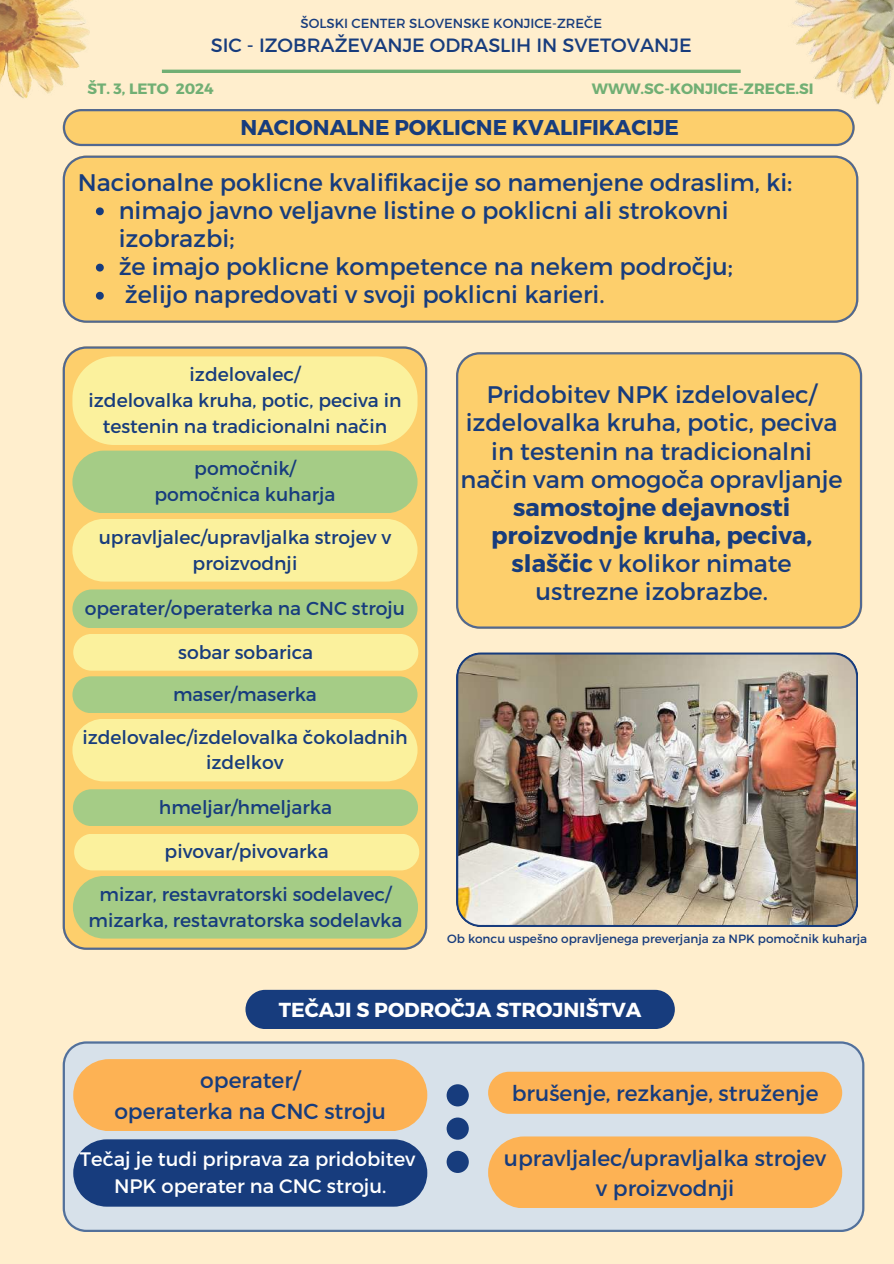
<style>
.page{position:relative;width:894px;height:1264px;background:#fff}
.page>*{position:absolute;margin:0;border:0;box-sizing:border-box;transform-origin:0 0}
.t1{font:24px/28.2px "Montserrat";color:#173c7d}
.t2{font:700 24px/28.2px "Montserrat";color:#173c7d;text-align:center}
.t3{font:21.75px/30.3px "Montserrat";color:#173c7d;text-align:center}
.t4{font:700 21.45px "Montserrat";color:#173c7d}
.t5{font:700 20.25px "Montserrat";color:#fff}
.t6{font:19.5px/27px "Montserrat";color:#fff;text-align:center}
.t7{font:19.2px "Montserrat";color:#173c7d}
.t8{font:18.75px/25.8px "Montserrat";color:#173c7d;text-align:center}
.t9{font:700 15px "Montserrat";color:#71af74}
.t10{font:13.2px "Montserrat";color:#173c7d}
.t11{font:12px "Montserrat";color:#173c7d}
.s1{font-weight:400}
</style>
<div class="page">
<div style="left:0;top:0;width:893px;height:1263px;background:#ffeecd"></div>
<svg style="left:63px;top:109px;width:791px;height:37px;background:#e8c370"></svg>
<img style="left:761px;top:0;width:132px;height:114px">
<img style="left:0;top:0;width:89px;height:98px">
<hr style="left:162px;top:70px;width:578px;height:3px;background:#71af74">
<div style="left:63px;top:156px;width:795px;height:167px;background:#fdcf6c"></div>
<svg style="left:63px;top:1041px;width:801px;height:190px;background:#cfd9e3"></svg>
<div style="left:73px;top:1059px;width:354px;height:72px;background:#fdb254;border-radius:36px"></div>
<div style="left:73px;top:1139px;width:354px;height:67px;background:#173c7d"></div>
<div style="left:488px;top:1136px;width:354px;height:72px;background:#fdb254;border-radius:36px"></div>
<div style="left:488px;top:1071px;width:353px;height:42px;background:#fdb254;border-radius:21px"></div>
<div style="left:245px;top:989px;width:429px;height:40px;background:#173c7d"></div>
<svg style="left:446px;top:1084px;width:22px;height:88px;background:#6680a9"></svg>
<svg style="left:63px;top:346px;width:364px;height:603px;background:#edc771"></svg>
<div style="left:72px;top:356px;width:345px;height:89px;background:#fbf19d"></div>
<div style="left:72px;top:450px;width:345px;height:63px;background:#a5cc86;border-radius:31px"></div>
<div style="left:72px;top:589px;width:345px;height:39px;background:#a5cc86;border-radius:19px"></div>
<div style="left:72px;top:519px;width:345px;height:62px;background:#fbf19d;border-radius:31px"></div>
<div style="left:73px;top:634px;width:345px;height:36px;background:#fbf19d;border-radius:18px"></div>
<div style="left:72px;top:676px;width:345px;height:37px;background:#a5cc86;border-radius:18px"></div>
<div style="left:72px;top:718px;width:345px;height:63px;background:#fbf19d;border-radius:31px"></div>
<div style="left:73px;top:789px;width:345px;height:37px;background:#a5cc86;border-radius:18px"></div>
<div style="left:74px;top:833px;width:345px;height:37px;background:#fbf19d;border-radius:18px"></div>
<div style="left:73px;top:875px;width:345px;height:63px;background:#a5cc86;border-radius:31px"></div>
<svg style="left:96px;top:207px;width:8px;height:8px"></svg>
<svg style="left:96px;top:264px;width:8px;height:7px"></svg>
<svg style="left:96px;top:292px;width:8px;height:8px"></svg>
<svg style="left:456px;top:352px;width:405px;height:276px;background:#f1c86f"></svg>
<img style="left:456px;top:652px;width:401px;height:274px">
<p class="t10" style="left:300px;top:15px;width:303px">ŠOLSKI CENTER SLOVENSKE KONJICE-ZREČE</p>
<p class="t7" style="left:211px;top:33px;width:482px">SIC - IZOBRAŽEVANJE ODRASLIH IN SVETOVANJE</p>
<p class="t9" style="left:88px;top:79px;width:128px">ŠT. 3, LETO 2024</p>
<p class="t9" style="left:591px;top:79px;width:223px">WWW.SC-KONJICE-ZRECE.SI</p>
<p class="t4" style="left:240px;top:114px;width:439px">NACIONALNE POKLICNE KVALIFIKACIJE</p>
<p class="t1" style="left:119px;top:167px;width:675px;text-indent:-41px">Nacionalne poklicne kvalifikacije so namenjene odraslim, ki: nimajo javno veljavne listine o poklicni ali strokovni izobrazbi;<br>že imajo poklicne kompetence na nekem področju; želijo napredovati v svoji poklicni karieri.</p>
<p class="t8" style="left:88px;top:360px;width:314px">izdelovalec/<br>izdelovalka kruha, potic, peciva in testenin na tradicionalni način</p>
<p class="t8" style="left:154px;top:455px;width:183px">pomočnik/ pomočnica kuharja</p>
<p class="t8" style="left:99px;top:523px;width:294px">upravljalec/upravljalka strojev v proizvodnji</p>
<p class="t8" style="left:85px;top:595px;width:322px">operater/operaterka na CNC stroju</p>
<p class="t8" style="left:178px;top:638px;width:136px">sobar sobarica</p>
<p class="t8" style="left:173px;top:680px;width:145px">maser/maserka</p>
<p class="t8" style="left:82px;top:723px;width:326px">izdelovalec/izdelovalka čokoladnih izdelkov</p>
<p class="t8" style="left:159px;top:793px;width:175px">hmeljar/hmeljarka</p>
<p class="t8" style="left:165px;top:837px;width:165px">pivovar/pivovarka</p>
<p class="t8" style="left:88px;top:880px;width:315px">mizar, restavratorski sodelavec/ mizarka, restavratorska sodelavka</p>
<p class="t1" style="left:460px;top:379px;width:383px;text-align:center">Pridobitev NPK izdelovalec/ izdelovalka kruha, potic, peciva in testenin na tradicionalni način vam omogoča opravljanje</p>
<p class="t2" style="left:491px;top:492px;width:322px">samostojne dejavnosti proizvodnje kruha, peciva, slaščic <span class="s1">v kolikor nimate ustrezne izobrazbe.</span></p>
<p class="t11" style="left:447px;top:930px;width:421px">Ob koncu uspešno opravljenega preverjanja za NPK pomočnik kuharja</p>
<p class="t5" style="left:279px;top:996px;width:364px">TEČAJI S PODROČJA STROJNIŠTVA</p>
<p class="t3" style="left:114px;top:1064px;width:273px">operater/<br>operaterka na CNC stroju</p>
<p class="t6" style="left:80px;top:1144px;width:337px">Tečaj je tudi priprava za pridobitev<br>NPK operater na CNC stroju.</p>
<p class="t3" style="left:503px;top:1141px;width:324px">upravljalec/upravljalka strojev v proizvodnji</p>
<p class="t3" style="left:511px;top:1076px;width:308px">brušenje, rezkanje, struženje</p>
</div>
